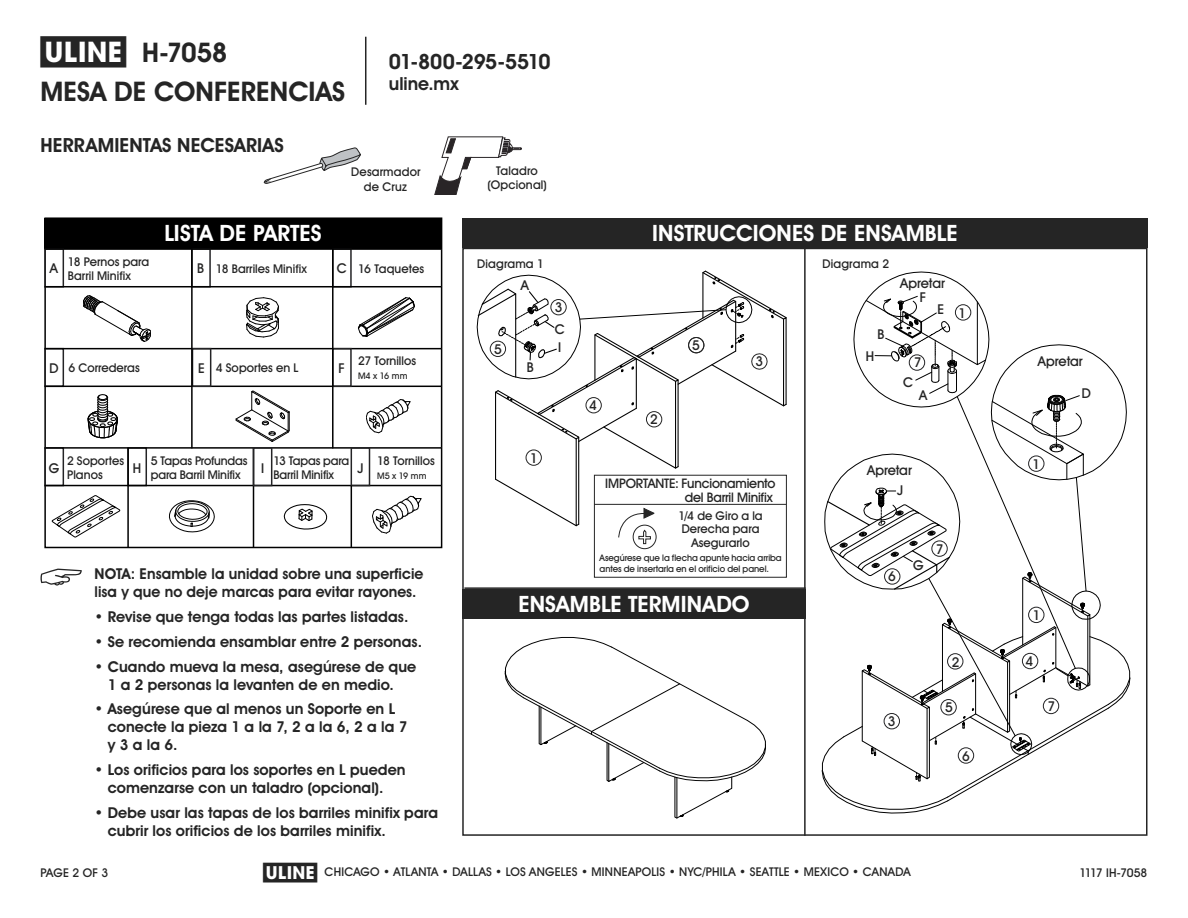
<style>
.page{position:relative;width:1188px;height:918px;background:#fff}
.page>*{position:absolute;margin:0;border:0;box-sizing:border-box;transform-origin:0 0}
.t1{font:700 27px/38.7px "Uline Two Knine";letter-spacing:.005em;color:#252525}
.t2{font:700 22.5px "Uline Two Knine";letter-spacing:.005em;color:#fff}
.t3{font:700 21px "Uline Two Knine";letter-spacing:-.025em;color:#252525}
.t4{font:700 19.5px "Uline Two Knine";letter-spacing:.005em;color:#252525}
.t5{font:700 18px "Uline Two Knine";color:#252525}
.t6{font:700 15px/18px "Uline Two Knine";letter-spacing:.005em;color:#252525}
.t7{font:13.5px "Uline Two Knine";letter-spacing:-.005em;color:#252525}
.t8{font:13.2px/13.5px "Uline Two Knine";letter-spacing:-.015em;color:#252525;text-align:right}
.t9{font:12px/14.4px "Uline Two Knine";letter-spacing:.005em;color:#252525}
.t10{font:12px "Uline Two Knine";letter-spacing:-.02em;color:#252525}
.t11{font:9px/10.8px "Uline Two Knine";letter-spacing:-.005em;color:#252525}
.s1{font-size:28.5px}
.s2{font-size:18px}
</style>
<div class="page">
<hr style="left:365px;top:37px;width:1px;height:68px;background:#252525">
<svg style="left:504px;top:637px;width:262px;height:181px"></svg>
<svg style="left:435px;top:137px;width:87px;height:58px"></svg>
<hr style="left:804px;top:248px;width:2px;height:588px;background:#252525">
<hr style="left:464px;top:587px;width:342px;height:2px;background:#252525">
<div style="left:462px;top:218px;width:686px;height:30px;background:#252525"></div>
<div style="left:462px;top:589px;width:344px;height:30px;background:#252525"></div>
<svg style="left:40px;top:569px;width:42px;height:17px"></svg>
<svg style="left:821px;top:271px;width:310px;height:543px"></svg>
<svg style="left:264px;top:147px;width:97px;height:37px"></svg>
<div style="left:44px;top:218px;width:398px;height:31px;background:#000"></div>
<svg style="left:83px;top:295px;width:68px;height:47px"></svg>
<svg style="left:246px;top:297px;width:33px;height:41px"></svg>
<svg style="left:358px;top:297px;width:57px;height:40px"></svg>
<svg style="left:235px;top:390px;width:55px;height:52px"></svg>
<svg style="left:366px;top:399px;width:44px;height:35px"></svg>
<svg style="left:373px;top:496px;width:48px;height:38px"></svg>
<div style="left:44px;top:218px;width:398px;height:330px;border:2px solid #000"></div>
<div style="left:332px;top:248px;width:20px;height:39px;border:2px solid #242426"></div>
<div style="left:44px;top:348px;width:20px;height:39px;border:2px solid #242426"></div>
<hr style="left:44px;top:348px;width:398px;height:1px;background:#000">
<hr style="left:44px;top:386px;width:398px;height:1px;background:#000">
<div style="left:192px;top:348px;width:19px;height:39px;border:2px solid #242426"></div>
<div style="left:332px;top:348px;width:20px;height:39px;border:2px solid #242426"></div>
<div style="left:44px;top:447px;width:20px;height:39px;border:2px solid #242426"></div>
<div style="left:127px;top:447px;width:20px;height:39px;border:2px solid #242426"></div>
<hr style="left:44px;top:447px;width:398px;height:2px;background:#000">
<hr style="left:44px;top:485px;width:398px;height:1px;background:#000">
<div style="left:44px;top:248px;width:20px;height:39px;border:2px solid #242426"></div>
<div style="left:191px;top:248px;width:20px;height:39px;border:2px solid #242426"></div>
<hr style="left:44px;top:248px;width:398px;height:2px;background:#000">
<hr style="left:44px;top:286px;width:398px;height:1px;background:#000">
<hr style="left:191px;top:249px;width:2px;height:199px;background:#000">
<hr style="left:332px;top:249px;width:2px;height:199px;background:#000">
<hr style="left:127px;top:448px;width:2px;height:100px;background:#000">
<hr style="left:253px;top:448px;width:1px;height:100px;background:#000">
<div style="left:253px;top:447px;width:19px;height:39px;border:2px solid #242426"></div>
<div style="left:351px;top:447px;width:19px;height:39px;border:2px solid #242426"></div>
<hr style="left:351px;top:486px;width:1px;height:61px;background:#000">
<svg style="left:87px;top:394px;width:31px;height:45px"></svg>
<svg style="left:283px;top:504px;width:45px;height:26px"></svg>
<svg style="left:169px;top:500px;width:46px;height:33px"></svg>
<svg style="left:52px;top:495px;width:68px;height:43px"></svg>
<div style="left:594px;top:475px;width:193px;height:103px;border:1px solid #252525"></div>
<div style="left:633px;top:525px;width:24px;height:24px;border:1px solid #252525;border-radius:50%"></div>
<svg style="left:476px;top:270px;width:311px;height:274px"></svg>
<h1 class="t1" style="left:40px;top:33px;width:306px"><span class="s1">π</span> H-7058<br>MESA DE CONFERENCIAS</h1>
<h3 class="t4" style="left:40px;top:133px;width:245px">HERRAMIENTAS NECESARIAS</h3>
<h3 class="t3" style="left:389px;top:49px;width:163px">01-800-295-5510</h3>
<p class="t5" style="left:389px;top:72px;width:71px">uline.mx</p>
<h2 class="t2" style="left:164px;top:220px;width:159px">LISTA DE PARTES</h2>
<p class="t9" style="left:351px;top:165px;width:71px;text-align:center">Desarmador de Cruz</p>
<p class="t9" style="left:488px;top:163px;width:61px;text-align:center">Taladro (Opcional)</p>
<h2 class="t2" style="left:652px;top:220px;width:307px">INSTRUCCIONES DE ENSAMBLE</h2>
<p class="t9" style="left:68px;top:254px;width:83px">18 Pernos para<br>Barril Minifix</p>
<p class="t9" style="left:216px;top:261px;width:92px">18 Barriles Minifix</p>
<p class="t9" style="left:358px;top:261px;width:68px">16 Taquetes</p>
<p class="t7" style="left:50px;top:260px;width:10px">A</p>
<p class="t7" style="left:197px;top:260px;width:8px">B</p>
<p class="t7" style="left:337px;top:260px;width:12px">C</p>
<p class="t9" style="left:477px;top:257px;width:68px">Diagrama 1</p>
<p class="t9" style="left:822px;top:257px;width:68px">Diagrama 2</p>
<p class="t7" style="left:521px;top:276px;width:10px">A</p>
<p class="t7" style="left:555px;top:299px;width:9px">3</p>
<p class="t7" style="left:900px;top:275px;width:46px">Apretar</p>
<p class="t7" style="left:920px;top:288px;width:8px">F</p>
<p class="t7" style="left:938px;top:301px;width:8px">E</p>
<p class="t7" style="left:958px;top:305px;width:9px">1</p>
<p class="t7" style="left:555px;top:321px;width:12px">C</p>
<p class="t7" style="left:494px;top:341px;width:9px">5</p>
<p class="t7" style="left:558px;top:339px;width:5px">I</p>
<p class="t7" style="left:692px;top:337px;width:9px">5</p>
<p class="t7" style="left:49px;top:360px;width:11px">D</p>
<p class="t7" style="left:198px;top:360px;width:8px">E</p>
<p class="t7" style="left:339px;top:360px;width:8px">F</p>
<p class="t9" style="left:68px;top:361px;width:73px">6 Correderas</p>
<p class="t9" style="left:216px;top:361px;width:84px">4 Soportes en L</p>
<p class="t9" style="left:358px;top:354px;width:60px">27 Tornillos</p>
<p class="t11" style="left:358px;top:370px;width:51px">M4 x 16 mm</p>
<p class="t7" style="left:527px;top:359px;width:8px">B</p>
<p class="t7" style="left:755px;top:353px;width:9px">3</p>
<p class="t7" style="left:589px;top:397px;width:9px">4</p>
<p class="t7" style="left:877px;top:326px;width:8px">B</p>
<p class="t7" style="left:866px;top:348px;width:10px">H</p>
<p class="t7" style="left:914px;top:354px;width:9px">7</p>
<p class="t7" style="left:1038px;top:353px;width:46px">Apretar</p>
<p class="t7" style="left:903px;top:374px;width:12px">C</p>
<p class="t7" style="left:919px;top:387px;width:10px">A</p>
<p class="t7" style="left:1082px;top:385px;width:11px">D</p>
<p class="t7" style="left:650px;top:411px;width:9px">2</p>
<p class="t9" style="left:67px;top:453px;width:58px">2 Soportes<br>Planos</p>
<p class="t9" style="left:151px;top:453px;width:98px">5 Tapas Profundas para Barril Minifix</p>
<p class="t9" style="left:273px;top:453px;width:77px">13 Tapas para<br>Barril Minifix</p>
<p class="t7" style="left:49px;top:460px;width:12px">G</p>
<p class="t7" style="left:133px;top:460px;width:10px">H</p>
<p class="t7" style="left:261px;top:460px;width:5px">I</p>
<p class="t7" style="left:358px;top:460px;width:7px">J</p>
<p class="t7" style="left:530px;top:450px;width:9px">1</p>
<p class="t9" style="left:377px;top:454px;width:59px">18 Tornillos</p>
<p class="t11" style="left:377px;top:470px;width:51px">M5 x 19 mm</p>
<p class="t7" style="left:867px;top:462px;width:46px">Apretar</p>
<p class="t8" style="left:605px;top:477px;width:172px">IMPORTANTE: Funcionamiento del Barril Minifix</p>
<p class="t7" style="left:897px;top:482px;width:7px">J</p>
<p class="t9" style="left:678px;top:508px;width:86px;line-height:13.5px;text-align:center">1/4 de Giro a la<br>Derecha para<br>Asegurarlo</p>
<p class="t6" style="left:94px;top:565px;width:331px">NOTA: Ensamble la unidad sobre una superficie lisa y que no deje marcas para evitar rayones.</p>
<p class="t6" style="left:94px;top:608px;width:315px">• Revise que tenga todas las partes listadas.</p>
<p class="t6" style="left:94px;top:632px;width:329px">• Se recomienda ensamblar entre 2 personas.</p>
<p class="t6" style="left:108px;top:657px;width:310px;text-indent:-13px">• Cuando mueva la mesa, asegúrese de que<br>1 a 2 personas la levanten de en medio.</p>
<p class="t6" style="left:108px;top:700px;width:301px;text-indent:-13px">• Asegúrese que al menos un Soporte en L conecte la pieza 1 a la 7, 2 a la 6, 2 a la 7 y 3 a la 6.</p>
<p class="t6" style="left:94px;top:761px;width:313px;text-align:center">• Los orificios para los soportes en L pueden comenzarse con un taladro (opcional).</p>
<p class="t6" style="left:108px;top:803px;width:332px;text-indent:-13px">• Debe usar las tapas de los barriles minifix para cubrir los orificios de los barriles minifix.</p>
<p class="t11" style="left:600px;top:552px;width:184px">Asegúrese que la flecha apunte hacia arriba antes de insertarla en el orificio del panel.</p>
<h2 class="t2" style="left:518px;top:590px;width:233px">ENSAMBLE TERMINADO</h2>
<p class="t7" style="left:888px;top:568px;width:9px">6</p>
<p class="t7" style="left:913px;top:557px;width:12px">G</p>
<p class="t7" style="left:888px;top:713px;width:9px">3</p>
<p class="t7" style="left:936px;top:541px;width:9px">7</p>
<p class="t7" style="left:952px;top:653px;width:9px">2</p>
<p class="t7" style="left:945px;top:699px;width:9px">5</p>
<p class="t7" style="left:962px;top:747px;width:9px">6</p>
<p class="t7" style="left:1032px;top:456px;width:9px">1</p>
<p class="t7" style="left:1033px;top:607px;width:9px">1</p>
<p class="t7" style="left:1025px;top:653px;width:9px">4</p>
<p class="t7" style="left:1048px;top:698px;width:9px">7</p>
<p class="t9" style="left:263px;top:865px;width:649px"><span class="s2">π</span> CHICAGO • ATLANTA • DALLAS • LOS ANGELES • MINNEAPOLIS • NYC/PHILA • SEATTLE • MEXICO • CANADA</p>
<p class="t9" style="left:40px;top:865px;width:69px">PAGE 2 OF 3</p>
<p class="t10" style="left:1079px;top:865px;width:70px">1117 IH-7058</p>
</div>
